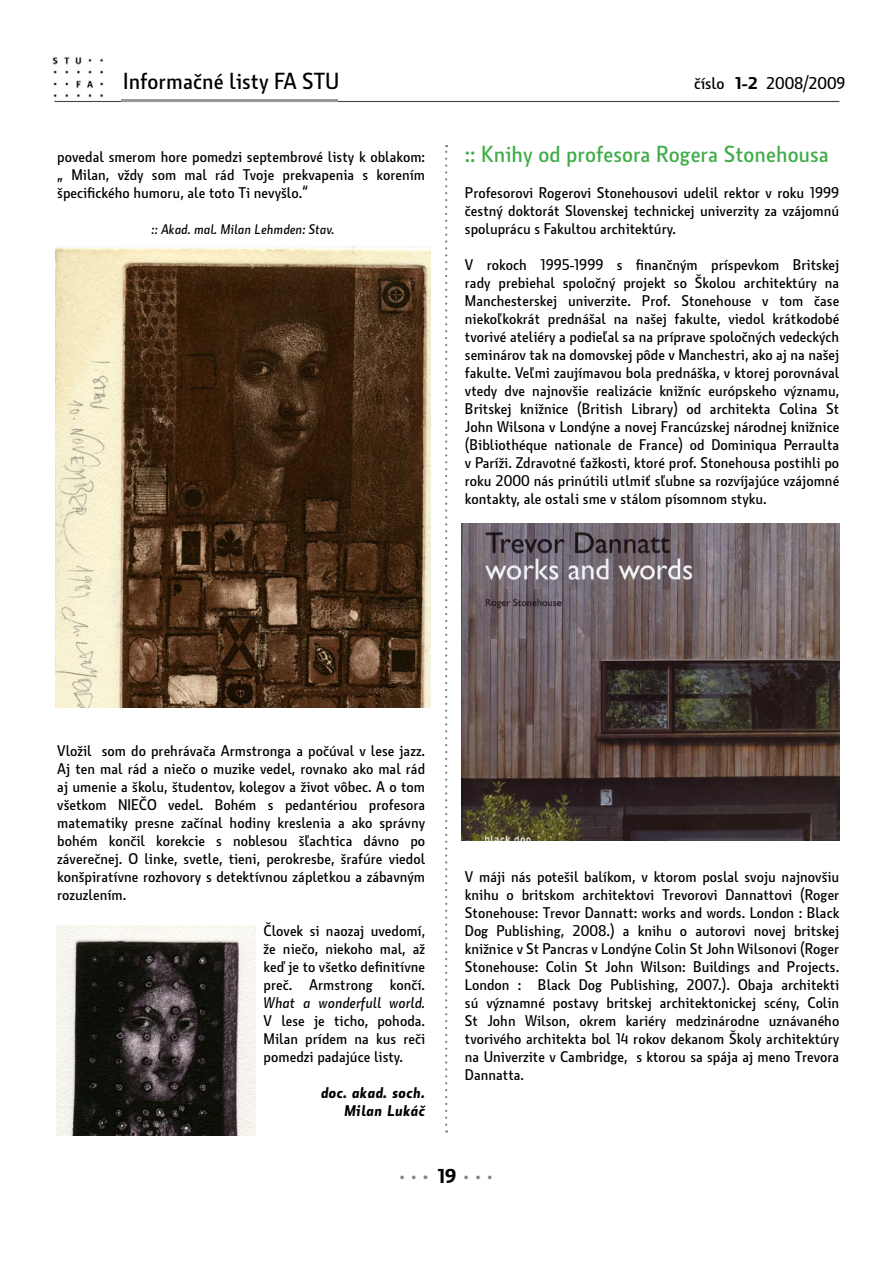
<style>
.page{position:relative;width:893px;height:1263px;background:#fff}
.page>*{position:absolute;margin:0;border:0;box-sizing:border-box;transform-origin:0 0}
.t1{font:22.5px "Botanika Demi CE";color:#41ad49}
.t2{font:22.5px "Botanika Demi CE";color:#000}
.t3{font:700 19.5px "Myriad Pro";color:#808284}
.t4{font:16.5px "Botanika Demi CE";color:#000}
.t5{font:15px/18px "Botanika Demi CE";color:#000;text-align:justify}
.t6{font:italic 700 15px/18px "Botanika Demi CE";color:#000;text-align:right}
.t7{font:italic 15px "Botanika Demi CE";color:#000}
.t8{font:italic 13.5px "Botanika Demi CE";color:#000}
.s1{font-weight:700}
.s2{font-family:"Botanika Demi CE"}
.s3{font-family:"Botanika Demi CE";color:#000}
</style>
<div class="page">
<hr style="left:54px;top:101px;width:785px;height:1px;background:#464648">
<img style="left:52px;top:56px;width:52px;height:42px">
<hr style="left:122px;top:99px;width:216px;height:2px;background:#989a9d">
<svg style="left:445px;top:145px;width:2px;height:987px"></svg>
<img style="left:55px;top:247px;width:376px;height:460px">
<img style="left:57px;top:926px;width:198px;height:209px">
<img style="left:461px;top:523px;width:378px;height:317px">
<h1 class="t2" style="left:123px;top:70px;width:218px">Informačné listy FA STU</h1>
<p class="t4" style="left:694px;top:75px;width:153px">číslo <span class="s1">1-2</span> 2008/2009</p>
<p class="t5" style="left:57px;top:149px;width:369px">povedal smerom hore pomedzi septembrové listy k oblakom: „ Milan, vždy som mal rád Tvoje prekvapenia s korením špecifického humoru, ale toto Ti nevyšlo.“</p>
<p class="t8" style="left:152px;top:223px;width:184px">:: Akad. mal. Milan Lehmden: Stav.</p>
<h1 class="t1" style="left:465px;top:143px;width:366px">:: Knihy od profesora Rogera Stonehousa</h1>
<p class="t5" style="left:465px;top:185px;width:376px">Profesorovi Rogerovi Stonehousovi udelil rektor v roku 1999 čestný doktorát Slovenskej technickej univerzity za vzájomnú spoluprácu s Fakultou architektúry.</p>
<p class="t5" style="left:465px;top:257px;width:376px">V rokoch 1995-1999 s finančným príspevkom Britskej rady prebiehal spoločný projekt so Školou architektúry na Manchesterskej univerzite. Prof. Stonehouse v tom čase niekoľkokrát prednášal na našej fakulte, viedol krátkodobé tvorivé ateliéry a podieľal sa na príprave spoločných vedeckých seminárov tak na domovskej pôde v Manchestri, ako aj na našej fakulte. Veľmi zaujímavou bola prednáška, v ktorej porovnával vtedy dve najnovšie realizácie knižníc európskeho významu, Britskej knižnice (British Library) od architekta Colina St John Wilsona v Londýne a novej Francúzskej národnej knižnice (Bibliothéque nationale de France) od Dominiqua Perraulta v Paríži. Zdravotné ťažkosti, ktoré prof. Stonehousa postihli po roku 2000 nás prinútili utlmiť sľubne sa rozvíjajúce vzájomné kontakty, ale ostali sme v stálom písomnom styku.</p>
<p class="t5" style="left:57px;top:743px;width:369px">Vložil som do prehrávača Armstronga a počúval v lese jazz.<br>Aj ten mal rád a niečo o muzike vedel, rovnako ako mal rád aj umenie a školu, študentov, kolegov a život vôbec. A o tom všetkom NIEČO vedel. Bohém s pedantériou profesora matematiky presne začínal hodiny kreslenia a ako správny bohém končil korekcie s noblesou šľachtica dávno po záverečnej. O linke, svetle, tieni, perokresbe, šrafúre viedol konšpiratívne rozhovory s detektívnou zápletkou a zábavným rozuzlením.</p>
<p class="t5" style="left:264px;top:923px;width:163px">Človek si naozaj uvedomí, že niečo, niekoho mal, až keď je to všetko definitívne preč. Armstrong končí.</p>
<p class="t7" style="left:264px;top:995px;width:163px">What a wonderfull world.</p>
<p class="t5" style="left:264px;top:1013px;width:163px">V lese je ticho, pohoda.<br>Milan prídem na kus reči pomedzi padajúce listy.</p>
<p class="t6" style="left:321px;top:1085px;width:106px">doc. akad. soch.<br>Milan Lukáč</p>
<p class="t5" style="left:465px;top:869px;width:376px">V máji nás potešil balíkom, v ktorom poslal svoju najnovšiu knihu o britskom architektovi Trevorovi Dannattovi (Roger Stonehouse: Trevor Dannatt: works and words. London : Black Dog Publishing, 2008.) a knihu o autorovi novej britskej knižnice v St Pancras v Londýne Colin St John Wilsonovi (Roger Stonehouse: Colin St John Wilson: Buildings and Projects.<br>London : Black Dog Publishing, 2007.). Obaja architekti sú významné postavy britskej architektonickej scény, Colin St John Wilson, okrem kariéry medzinárodne uznávaného tvorivého architekta bol 14 rokov dekanom Školy architektúry na Univerzite v Cambridge, s ktorou sa spája aj meno Trevora Dannatta.</p>
<h2 class="t3" style="left:399px;top:1159px;width:94px">. . <span class="s2">.</span> <span class="s3">19</span> . . .</h2>
</div>
